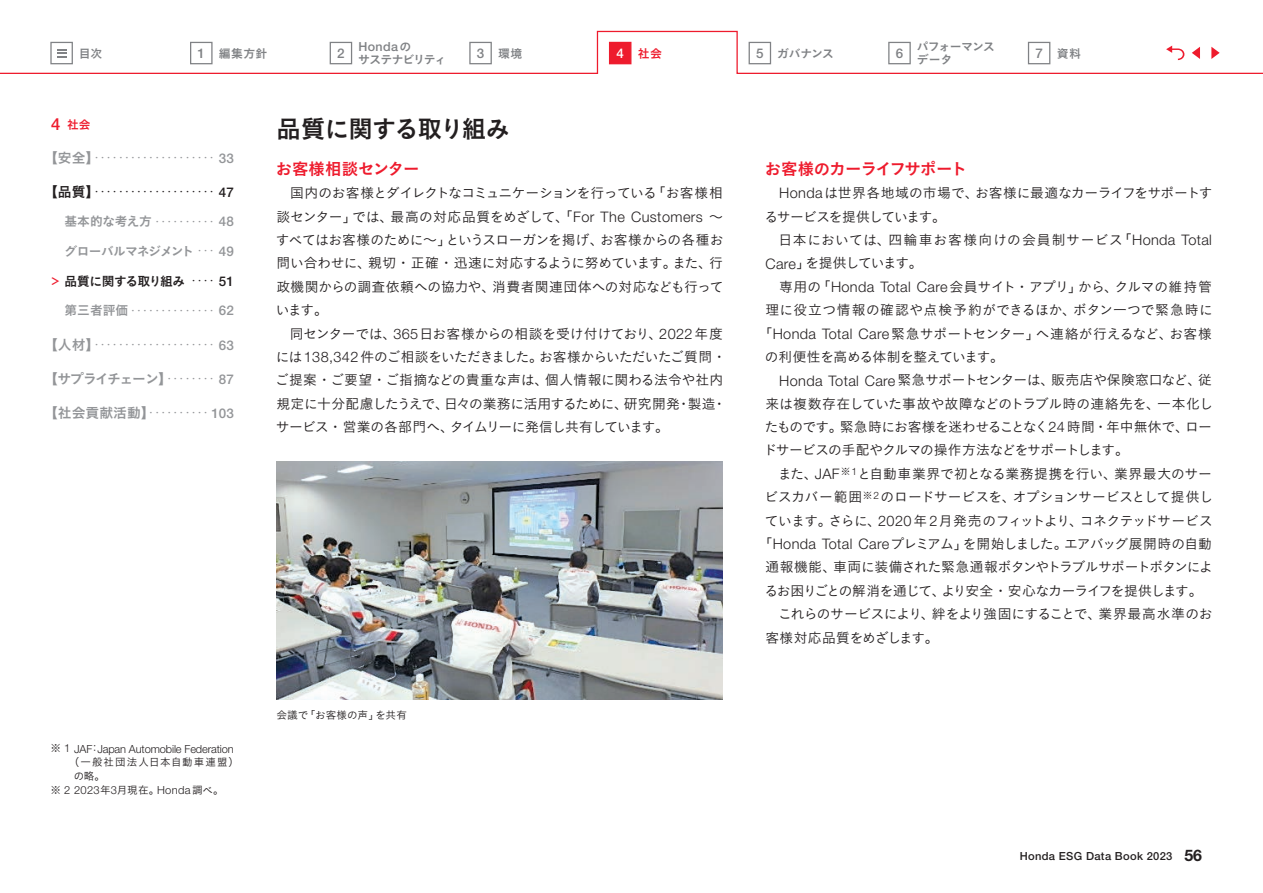
<style>
.page{position:relative;width:1263px;height:893px;background:#fff}
.page>*{position:absolute;margin:0;border:0;box-sizing:border-box;transform-origin:0 0}
.t1{font:24.45px "Koburina Go Std W6";letter-spacing:-.035em;color:#231f20}
.t2{font:16.5px "Koburina Go Std W6";letter-spacing:-.045em;color:#ee1b2d}
.t3{font:16.5px "Koburina Go Std W6";letter-spacing:-.02em;color:#ee1b2d}
.t4{font:13.8px/23.4px "Koburina Go Std W3";letter-spacing:-.025em;color:#231f20}
.t5{font:13.8px "Koburina Go Std W3";letter-spacing:-.045em;color:#231f20}
.t6{font:13.8px/23.4px "Koburina Go Std W3";letter-spacing:.035em;color:#231f20}
.t7{font:13.8px "Koburina Go Std W3";letter-spacing:-.07em;color:#231f20}
.t8{font:13.8px "Koburina Go Std W3";letter-spacing:-.005em;color:#231f20}
.t9{font:13.8px "Koburina Go Std W3";color:#231f20}
.t10{font:13.8px "Koburina Go Std W3";letter-spacing:-.08em;color:#231f20}
.t11{font:13.8px "Koburina Go Std W3";letter-spacing:.005em;color:#231f20}
.t12{font:13.8px "Koburina Go Std W3";letter-spacing:.03em;color:#231f20}
.t13{font:13.8px "Koburina Go Std W3";letter-spacing:-.065em;color:#231f20}
.t14{font:13.8px "Koburina Go Std W6";letter-spacing:-.085em;color:#939598}
.t15{font:12.75px "Koburina Go Std W6";letter-spacing:-.045em;color:#231f20}
.t16{font:12.75px "Koburina Go Std W6";letter-spacing:-.07em;color:#939598}
.t17{font:500 12.45px "Helvetica Neue LT Pro";letter-spacing:.025em;color:#808285}
.t18{font:11.85px/12.8px "Koburina Go Std W6";letter-spacing:-.055em;color:#808285}
.t19{font:11.85px "Koburina Go Std W6";letter-spacing:-.09em;color:#808285}
.t20{font:11.85px "Koburina Go Std W6";color:#ee1b2d}
.t21{font:11.7px "Koburina Go Std W6";color:#ee1b2d}
.t22{font:300 11.1px "Helvetica Neue LT Pro";letter-spacing:-.01em;color:#231f20}
.t23{font:500 11.1px "Helvetica Neue LT Pro";letter-spacing:.03em;color:#231f20}
.t24{font:300 11.1px "Helvetica Neue LT Pro";letter-spacing:.025em;color:#231f20}
.t25{font:10.65px/13.8px "Koburina Go Std W3";letter-spacing:.1em;color:#231f20}
.t26{font:10.65px "Koburina Go Std W3";letter-spacing:-.01em;color:#231f20}
.t27{font:6.45px "Koburina Go Std W6";color:#939598}
.t28{font:6.45px "Koburina Go Std W6";color:#231f20}
.s1{font-family:"Helvetica Neue LT Pro";font-weight:500;font-size:13.35px}
.s2{font-family:"Koburina Go Std W6";font-weight:400;font-size:11.85px}
.s3{font-family:"Helvetica Neue LT Pro";font-weight:500;font-size:13.35px;color:#fff}
.s4{font-family:"Helvetica Neue LT Pro";font-weight:500;font-size:16.8px}
.s5{font-size:13.8px}
.s6{font-size:12.75px}
.s7{font-size:10.2px;color:#ee1b2d}
.s8{font-family:"Helvetica Neue LT Pro";font-weight:300;font-size:14.55px}
.s9{font-family:"Koburina Go Std W3";font-weight:400;font-size:10.65px}
.s10{font-weight:700;font-size:15.9px}
</style>
<div class="page">
<img style="left:276px;top:461px;width:447px;height:238px">
<svg style="left:0;top:30px;width:1263px;height:44px"></svg>
<div style="left:609px;top:42px;width:22px;height:22px;background:#ee1b2d"></div>
<p class="t18" style="left:79px;top:47px;width:25px">目次</p>
<p class="t18" style="left:197px;top:47px;width:71px"><span class="s1">1</span> 編集方針</p>
<p class="t17" style="left:359px;top:40px;width:54px">Honda<span class="s2">の</span></p>
<p class="t19" style="left:337px;top:50px;width:111px"><sup>2</sup> サステナビリティ</p>
<p class="t18" style="left:477px;top:47px;width:47px"><span class="s1">3</span> 環境</p>
<p class="t18" style="left:756px;top:47px;width:80px"><span class="s1">5</span> ガバナンス</p>
<p class="t18" style="left:896px;top:41px;width:101px;text-indent:21px">パフォーマンス<br><sup>6</sup> データ</p>
<p class="t20" style="left:616px;top:44px;width:47px"><span class="s3">4</span> 社会</p>
<p class="t18" style="left:1035px;top:47px;width:47px"><span class="s1">7</span> 資料</p>
<p class="t21" style="left:51px;top:116px;width:41px"><span class="s4">4</span> 社会</p>
<p class="t27" style="left:44px;top:153px;width:191px"><span class="s5">【安全】</span>・・・・・・・・・・・・・・・・・・・・ <span class="s1">33</span></p>
<p class="t28" style="left:44px;top:187px;width:191px"><span class="s5">【品質】</span>・・・・・・・・・・・・・・・・・・・・ <span class="s1">47</span></p>
<p class="t27" style="left:65px;top:216px;width:171px"><span class="s6">基本的な考え方</span>・・・・・・・・・・ <span class="s1">48</span></p>
<p class="t16" style="left:65px;top:241px;width:171px">グローバルマネジメント<sup>・・・</sup> <span class="s1">49</span></p>
<p class="t15" style="left:50px;top:271px;width:185px"><span class="s7">＞</span>品質に関する取り組み <sup>・・・・</sup> <span class="s1">51</span></p>
<p class="t27" style="left:65px;top:305px;width:171px"><span class="s6">第三者評価</span>・・・・・・・・・・・・・・ <span class="s1">62</span></p>
<p class="t27" style="left:44px;top:340px;width:191px"><span class="s5">【人材】</span>・・・・・・・・・・・・・・・・・・・・ <span class="s1">63</span></p>
<p class="t14" style="left:44px;top:368px;width:191px">【サプライチェーン】<sup>・・・・・・・・</sup> <span class="s1">87</span></p>
<p class="t27" style="left:44px;top:408px;width:191px"><span class="s5">【社会貢献活動】</span>・・・・・・・・・・ <span class="s1">103</span></p>
<h1 class="t1" style="left:276px;top:110px;width:235px">品質に関する取り組み</h1>
<p class="t3" style="left:276px;top:156px;width:145px">お客様相談センター</p>
<p class="t4" style="left:276px;top:181px;width:449px;text-align:justify;text-indent:14px">国内のお客様とダイレクトなコミュニケーションを行っている「お客様相談センター」では、最高の対応品質をめざして、「<span class="s8">For The Customers</span> ～すべてはお客様のために～」というスローガンを掲げ、お客様からの各種お問い合わせに、親切・正確・迅速に対応するように努めています。また、行政機関からの調査依頼への協力や、消費者関連団体への対応なども行っています。</p>
<p class="t4" style="left:275px;top:321px;width:453px;text-indent:15px">同センターでは、<span class="s8">365</span>日お客様からの相談を受け付けており、<span class="s8">2022</span> 年度には<span class="s8">138,342</span> 件のご相談をいただきました。お客様からいただいたご質問・ご提案・ご要望・ご指摘などの貴重な声は、個人情報に関わる法令や社内規定に十分配慮したうえで、日々の業務に活用するために、研究開発・製造・サービス・営業の各部門へ、タイムリーに発信し共有しています。</p>
<p class="t2" style="left:765px;top:156px;width:204px">お客様のカーライフサポート</p>
<p class="t4" style="left:764px;top:181px;width:450px;text-indent:15px"><span class="s8">Honda</span>は世界各地域の市場で、お客様に最適なカーライフをサポートするサービスを提供しています。</p>
<p class="t6" style="left:765px;top:228px;width:448px;text-indent:13px">日本においては、四輪車お客様向けの会員制サービス「<span class="s8">Honda Total<br>Care</span>」を提供しています。</p>
<p class="t4" style="left:779px;top:275px;width:434px">専用の「<span class="s8">Honda Total Care</span>会員サイト・アプリ」から、クルマの維持管</p>
<p class="t12" style="left:765px;top:300px;width:449px">理に役立つ情報の確認や点検予約ができるほか、ボタン一つで緊急時に</p>
<p class="t8" style="left:758px;top:323px;width:455px">「<span class="s8">Honda Total Care</span>緊急サポートセンター」へ連絡が行えるなど、お客様</p>
<p class="t4" style="left:765px;top:345px;width:240px">の利便性を高める体制を整えています。</p>
<p class="t4" style="left:779px;top:368px;width:434px"><span class="s8">Honda Total Care</span> 緊急サポートセンターは、販売店や保険窓口など、従</p>
<p class="t11" style="left:765px;top:393px;width:449px">来は複数存在していた事故や故障などのトラブル時の連絡先を、一本化し</p>
<p class="t4" style="left:765px;top:415px;width:449px">たものです。緊急時にお客様を迷わせることなく<span class="s8">24</span> 時間・年中無休で、ロー</p>
<p class="t13" style="left:763px;top:440px;width:367px">ドサービスの手配やクルマの操作方法などをサポートします。</p>
<p class="t9" style="left:778px;top:463px;width:435px">また、<span class="s8">JAF</span><sup>※</sup><sup>1</sup>と自動車業界で初となる業務提携を行い、業界最大のサー</p>
<p class="t4" style="left:764px;top:485px;width:450px">ビスカバー範囲<sup>※</sup><sup>2</sup> のロードサービスを、オプションサービスとして提供し</p>
<p class="t5" style="left:765px;top:510px;width:450px">ています。さらに、<span class="s8">2020</span>年<span class="s8">2</span>月発売のフィットより、コネクテッドサービス</p>
<p class="t7" style="left:758px;top:533px;width:455px">「<span class="s8">Honda Total Care</span>プレミアム」を開始しました。エアバッグ展開時の自動</p>
<p class="t5" style="left:765px;top:557px;width:449px">通報機能、車両に装備された緊急通報ボタンやトラブルサポートボタンによ</p>
<p class="t10" style="left:764px;top:580px;width:440px">るお困りごとの解消を通じて、より安全・安心なカーライフを提供します。</p>
<p class="t5" style="left:778px;top:604px;width:436px">これらのサービスにより、絆をより強固にすることで、業界最高水準のお</p>
<p class="t4" style="left:765px;top:625px;width:175px">客様対応品質をめざします。</p>
<p class="t22" style="left:51px;top:742px;width:185px"><span class="s9">※</span> 1 JAF<span class="s9">：</span>Japan Automobile Federation</p>
<p class="t25" style="left:74px;top:755px;width:167px;text-indent:-5px">（一般社団法人日本自動車連盟）の略。</p>
<p class="t24" style="left:51px;top:783px;width:175px"><span class="s9">※</span> 2 2023<span class="s9">年</span>3<span class="s9">月現在。</span>Honda<span class="s9">調べ。</span></p>
<p class="t26" style="left:276px;top:707px;width:132px">会議で「お客様の声」を共有</p>
<p class="t23" style="left:1020px;top:849px;width:184px">Honda ESG Data Book 2023 <span class="s10">56</span></p>
</div>
